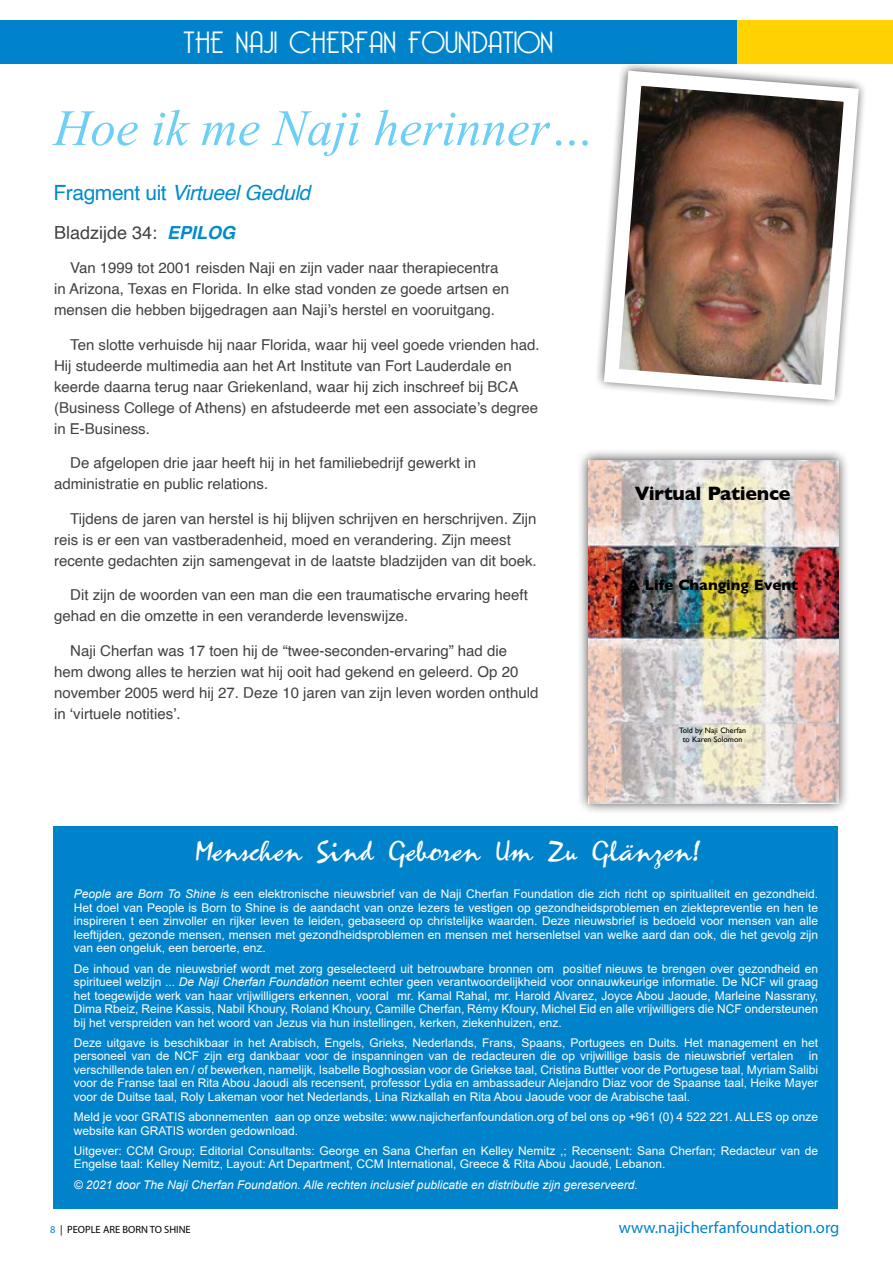
<style>
.page{position:relative;width:893px;height:1263px;background:#fff}
.page>*{position:absolute;margin:0;border:0;box-sizing:border-box;transform-origin:0 0}
.t1{font:italic 51px "Times New Roman";color:#6dcff6}
.t2{font:300 30px "Bellerose";color:#fff}
.t3{font:27px "Mariah";color:#fff}
.t4{font:italic 21px "Helvetica";letter-spacing:-.02em;color:#008bce}
.t5{font:700 19.8px "Gill Sans";letter-spacing:-.015em;color:#000}
.t6{font:18px "Helvetica";color:#414042}
.t7{font:16.5px "Myriad Pro";color:#0083ca}
.t8{font:700 15.15px "Gill Sans";color:#000}
.t9{font:15px/21px "Helvetica";color:#414042}
.t10{font:12px/13.5px "Arial";color:#fff;text-align:justify}
.t11{font:italic 12px "Arial";color:#fff}
.t12{font:10.5px "Myriad Pro";color:#000}
.t13{font:7.95px/9.4px "Gill Sans";color:#000;text-align:center}
.s1{font-style:normal}
.s2{font-weight:700;font-style:italic;color:#008bce}
.s3{font-style:italic}
.s4{color:#0083ca}
</style>
<div class="page">
<div style="left:0;top:21px;width:737px;height:43px;background:#0083ca"></div>
<div style="left:737px;top:21px;width:156px;height:43px;background:#ffd200"></div>
<div style="left:53px;top:827px;width:785px;height:382px;background:#0083ca"></div>
<svg style="left:597px;top:64px;width:267px;height:342px"></svg>
<div style="left:576px;top:448px;width:274px;height:367px;background:#000;opacity:.75"></div>
<img style="left:589px;top:460px;width:249px;height:343px">
<h2 class="t2" style="left:184px;top:25px;width:371px">THE NAJI CHERFAN FOUNDATION</h2>
<h1 class="t1" style="left:53px;top:93px;width:543px">Hoe ik me Naji herinner…</h1>
<h3 class="t4" style="left:53px;top:176px;width:258px"><span class="s1">Fragment uit</span> Virtueel Geduld</h3>
<h3 class="t6" style="left:54px;top:219px;width:183px">Bladzijde 34: <span class="s2">EPILOG</span></h3>
<p class="t9" style="left:54px;top:258px;width:456px;text-indent:16px">Van 1999 tot 2001 reisden Naji en zijn vader naar therapiecentra in Arizona, Texas en Florida. In elke stad vonden ze goede artsen en mensen die hebben bijgedragen aan Naji’s herstel en vooruitgang.</p>
<p class="t9" style="left:54px;top:334px;width:487px;text-indent:16px">Ten slotte verhuisde hij naar Florida, waar hij veel goede vrienden had.<br>Hij studeerde multimedia aan het Art Institute van Fort Lauderdale en keerde daarna terug naar Griekenland, waar hij zich inschreef bij BCA (Business College of Athens) en afstudeerde met een associate’s degree in E-Business.</p>
<p class="t9" style="left:54px;top:453px;width:424px;text-indent:16px">De afgelopen drie jaar heeft hij in het familiebedrijf gewerkt in administratie en public relations.</p>
<p class="t9" style="left:54px;top:508px;width:484px;text-indent:16px">Tijdens de jaren van herstel is hij blijven schrijven en herschrijven. Zijn reis is er een van vastberadenheid, moed en verandering. Zijn meest recente gedachten zijn samengevat in de laatste bladzijden van dit boek.</p>
<p class="t9" style="left:54px;top:585px;width:475px;text-indent:16px">Dit zijn de woorden van een man die een traumatische ervaring heeft gehad en die omzette in een veranderde levenswijze.</p>
<p class="t9" style="left:54px;top:640px;width:486px;text-indent:16px">Naji Cherfan was 17 toen hij de “twee-seconden-ervaring” had die hem dwong alles te herzien wat hij ooit had gekend en geleerd. Op 20 november 2005 werd hij 27. Deze 10 jaren van zijn leven worden onthuld in ‘virtuele notities’.</p>
<h3 class="t5" style="left:635px;top:482px;width:157px">Virtual Patience</h3>
<p class="t8" style="left:627px;top:576px;width:173px">A Life Changing Event</p>
<p class="t13" style="left:679px;top:725px;width:69px">Told by Naji Cherfan to Karen Solomon</p>
<h3 class="t3" style="left:193px;top:836px;width:507px">Menschen Sind Geboren Um Zu Glänzen!</h3>
<p class="t10" style="left:74px;top:887px;width:746px"><span class="s3">People are Born To Shine i</span>s een elektronische nieuwsbrief van de Naji Cherfan Foundation die zich richt op spiritualiteit en gezondheid.<br>Het doel van People is Born to Shine is de aandacht van onze lezers te vestigen op gezondheidsproblemen en ziektepreventie en hen te inspireren t een zinvoller en rijker leven te leiden, gebaseerd op christelijke waarden. Deze nieuwsbrief is bedoeld voor mensen van alle leeftijden, gezonde mensen, mensen met gezondheidsproblemen en mensen met hersenletsel van welke aard dan ook, die het gevolg zijn van een ongeluk, een beroerte, enz.</p>
<p class="t10" style="left:74px;top:962px;width:746px">De inhoud van de nieuwsbrief wordt met zorg geselecteerd uit betrouwbare bronnen om positief nieuws te brengen over gezondheid en spiritueel welzijn ... <span class="s3">De Naji Cherfan Foundation</span> neemt echter geen verantwoordelijkheid voor onnauwkeurige informatie. De NCF wil graag het toegewijde werk van haar vrijwilligers erkennen, vooral mr. Kamal Rahal, mr. Harold Alvarez, Joyce Abou Jaoude, Marleine Nassrany, Dima Rbeiz, Reine Kassis, Nabil Khoury, Roland Khoury, Camille Cherfan, Rémy Kfoury, Michel Eid en alle vrijwilligers die NCF ondersteunen bij het verspreiden van het woord van Jezus via hun instellingen, kerken, ziekenhuizen, enz.</p>
<p class="t10" style="left:74px;top:1036px;width:746px">Deze uitgave is beschikbaar in het Arabisch, Engels, Grieks, Nederlands, Frans, Spaans, Portugees en Duits. Het management en het personeel van de NCF zijn erg dankbaar voor de inspanningen van de redacteuren die op vrijwillige basis de nieuwsbrief vertalen</p>
<p class="t10" style="left:74px;top:1049px;width:746px;text-indent:735px">in verschillende talen en / of bewerken, namelijk, Isabelle Boghossian voor de Griekse taal, Cristina Buttler voor de Portugese taal, Myriam Salibi voor de Franse taal en Rita Abou Jaoudi als recensent, professor Lydia en ambassadeur Alejandro Diaz voor de Spaanse taal, Heike Mayer voor de Duitse taal, Roly Lakeman voor het Nederlands, Lina Rizkallah en Rita Abou Jaoude voor de Arabische taal.</p>
<p class="t10" style="left:74px;top:1110px;width:746px">Meld je voor GRATIS abonnementen aan op onze website: www.najicherfanfoundation.org of bel ons op +961 (0) 4 522 221. ALLES op onze website kan GRATIS worden gedownload.</p>
<p class="t10" style="left:74px;top:1144px;width:746px">Uitgever: CCM Group; Editorial Consultants: George en Sana Cherfan en Kelley Nemitz ,; Recensent: Sana Cherfan; Redacteur van de<br>Engelse taal: Kelley Nemitz, Layout: Art Department, CCM International, Greece &amp; Rita Abou Jaoudé, Lebanon.</p>
<p class="t11" style="left:74px;top:1177px;width:565px">© 2021 door The Naji Cherfan Foundation. Alle rechten inclusief publicatie en distributie zijn gereserveerd.</p>
<p class="t12" style="left:50px;top:1223px;width:142px"><span class="s4">8</span> | PEOPLE ARE BORN TO SHINE</p>
<h3 class="t7" style="left:619px;top:1218px;width:222px">www.najicherfanfoundation.org</h3>
</div>
